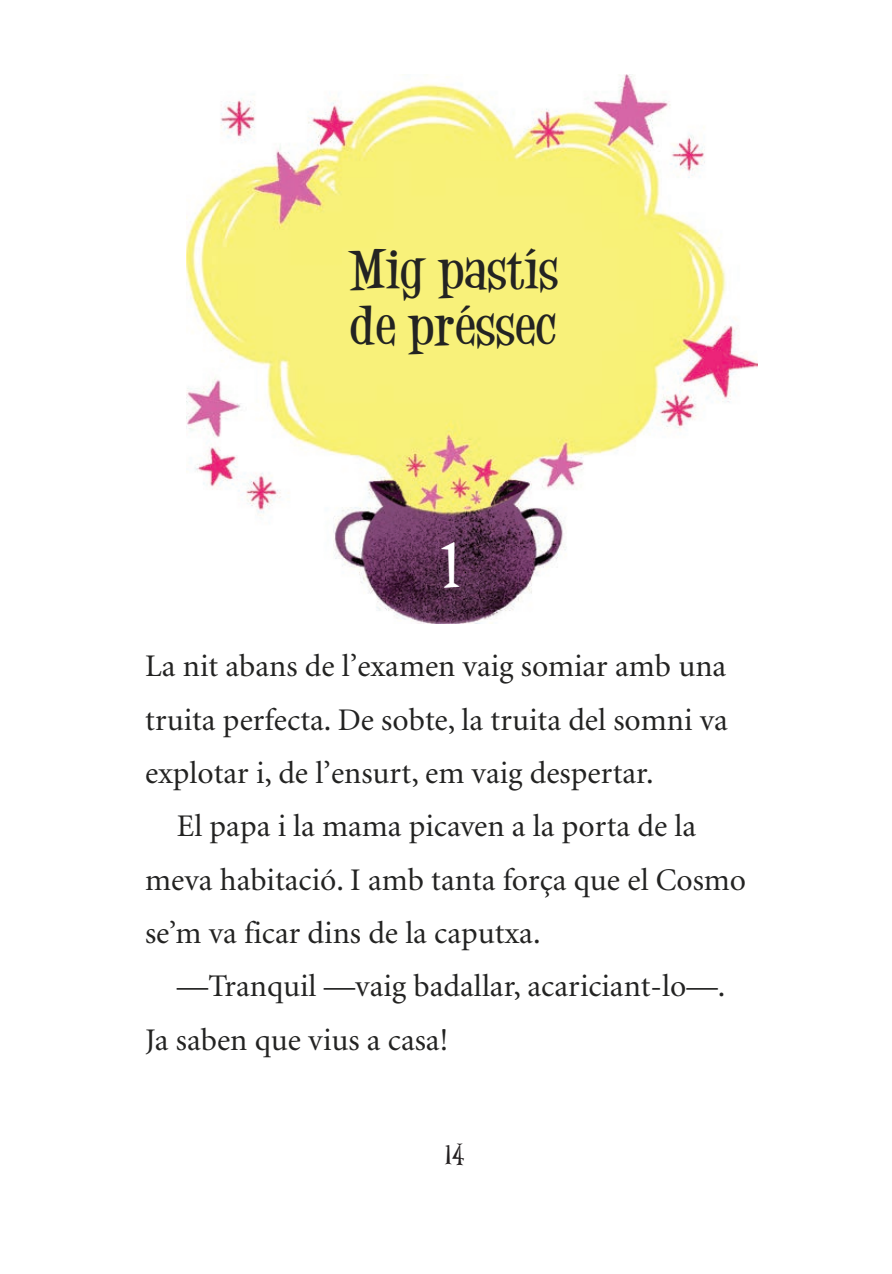
<style>
.page{position:relative;width:892px;height:1274px;background:#fff}
.page>*{position:absolute;margin:0;border:0;box-sizing:border-box;transform-origin:0 0}
.t1{font:700 49.5px "Desigers";color:#fff}
.t2{font:700 42.75px/56.2px "Desigers";letter-spacing:.03em;color:#232322}
.t3{font:31.5px/53.3px "Minion";color:#232322}
.t4{font:27px "Alleycat ICG";color:#231f20}
</style>
<div class="page">
<img style="left:186px;top:75px;width:571px;height:548px">
<h2 class="t2" style="left:349px;top:241px;width:210px">Mig pastís de préssec</h2>
<h1 class="t1" style="left:440px;top:529px;width:21px">1</h1>
<p class="t3" style="left:145px;top:640px;width:584px;text-align:justify">La nit abans de l’examen vaig somiar amb una truita perfecta. De sobte, la truita del somni va explotar i, de l’ensurt, em vaig despertar.</p>
<p class="t3" style="left:145px;top:800px;width:602px;text-indent:32px">El papa i la mama picaven a la porta de la meva habitació. I amb tanta força que el Cosmo se’m va ficar dins de la caputxa.</p>
<p class="t3" style="left:145px;top:960px;width:581px;text-indent:32px">—Tranquil —vaig badallar, acariciant-lo—.<br>Ja saben que vius a casa!</p>
<p class="t4" style="left:445px;top:1139px;width:21px">14</p>
</div>
